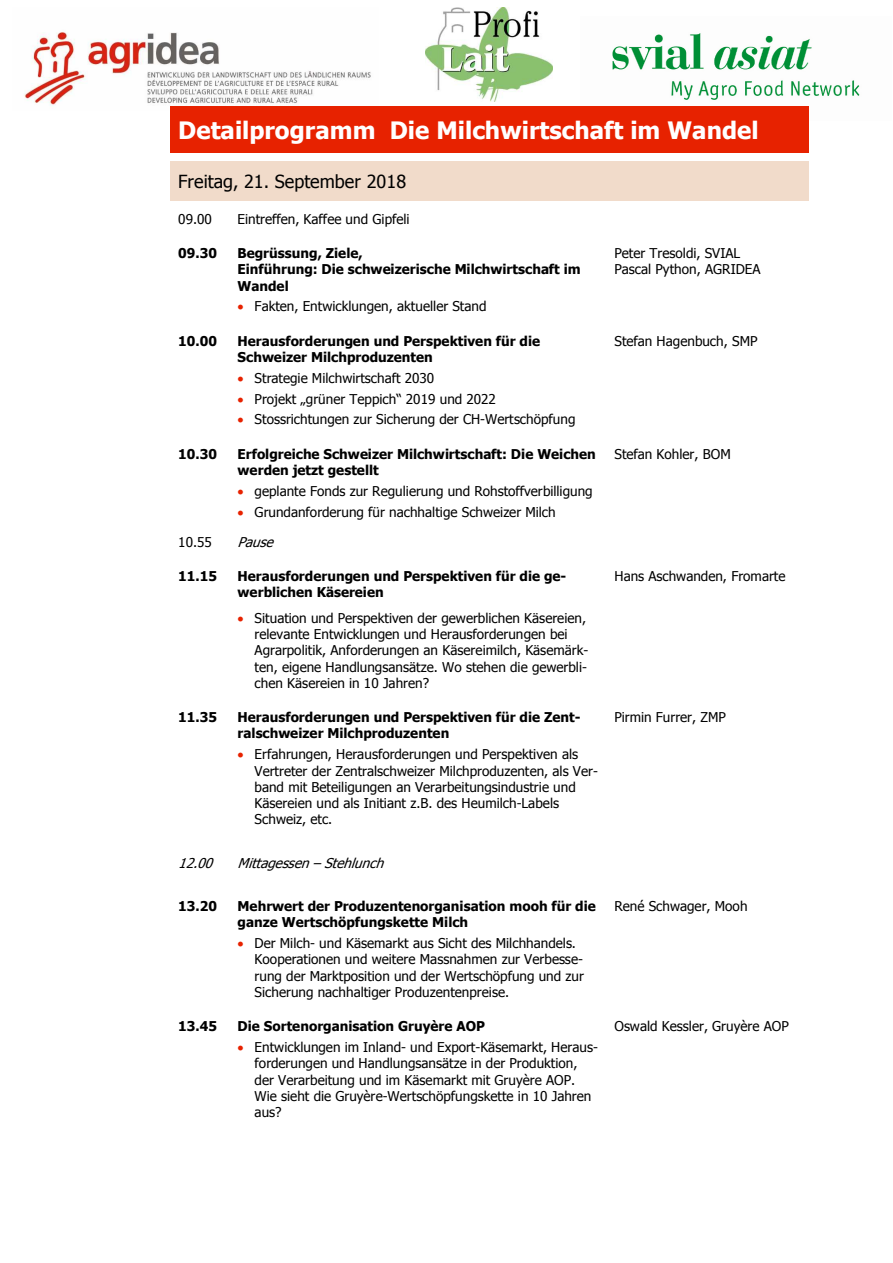
<style>
.page{position:relative;width:893px;height:1263px;background:#fff}
.page>*{position:absolute;margin:0;border:0;box-sizing:border-box;transform-origin:0 0}
.t1{font:700 24px "Tahoma";color:#fff}
.t2{font:18px "Tahoma";color:#000}
.t3{font:13.5px/16.4px "Tahoma";color:#000}
.t4{font:700 13.5px/16.4px "Tahoma";color:#000}
.t5{font:italic 13.5px "Tahoma";color:#000}
.s1{color:#e72200}
</style>
<div class="page">
<img style="left:24px;top:32px;width:347px;height:74px">
<img style="left:426px;top:8px;width:126px;height:94px">
<img style="left:612px;top:33px;width:248px;height:87px">
<div style="left:170px;top:106px;width:638px;height:47px;background:#e72200"></div>
<div style="left:170px;top:162px;width:638px;height:39px;background:#f1dbca"></div>
<h1 class="t1" style="left:178px;top:120px;width:581px">Detailprogramm Die Milchwirtschaft im Wandel</h1>
<h2 class="t2" style="left:178px;top:174px;width:229px">Freitag, 21. September 2018</h2>
<p class="t3" style="left:178px;top:211px;width:35px">09.00</p>
<p class="t3" style="left:237px;top:211px;width:173px">Eintreffen, Kaffee und Gipfeli</p>
<p class="t4" style="left:178px;top:246px;width:40px">09.30</p>
<p class="t4" style="left:237px;top:246px;width:344px">Begrüssung, Ziele,<br>Einführung: Die schweizerische Milchwirtschaft im<br>Wandel</p>
<p class="t3" style="left:237px;top:299px;width:250px"><span class="s1">•</span> Fakten, Entwicklungen, aktueller Stand</p>
<p class="t3" style="left:614px;top:246px;width:147px">Peter Tresoldi, SVIAL<br>Pascal Python, AGRIDEA</p>
<p class="t4" style="left:178px;top:333px;width:40px">10.00</p>
<p class="t4" style="left:237px;top:334px;width:304px">Herausforderungen und Perspektiven für die<br>Schweizer Milchproduzenten</p>
<p class="t3" style="left:237px;top:371px;width:198px"><span class="s1">•</span> Strategie Milchwirtschaft 2030</p>
<p class="t3" style="left:237px;top:391px;width:260px"><span class="s1">•</span> Projekt „grüner Teppich“ 2019 und 2022</p>
<p class="t3" style="left:237px;top:412px;width:339px"><span class="s1">•</span> Stossrichtungen zur Sicherung der CH-Wertschöpfung</p>
<p class="t4" style="left:178px;top:447px;width:40px">10.30</p>
<p class="t4" style="left:237px;top:447px;width:360px">Erfolgreiche Schweizer Milchwirtschaft: Die Weichen werden jetzt gestellt</p>
<p class="t3" style="left:237px;top:484px;width:357px"><span class="s1">•</span> geplante Fonds zur Regulierung und Rohstoffverbilligung</p>
<p class="t3" style="left:237px;top:504px;width:320px"><span class="s1">•</span> Grundanforderung für nachhaltige Schweizer Milch</p>
<p class="t3" style="left:178px;top:534px;width:35px">10.55</p>
<p class="t5" style="left:237px;top:536px;width:41px">Pause</p>
<p class="t4" style="left:178px;top:569px;width:40px">11.15</p>
<p class="t4" style="left:237px;top:569px;width:330px">Herausforderungen und Perspektiven für die ge&shy;werblichen Käsereien</p>
<p class="t3" style="left:255px;top:610px;width:335px;text-indent:-17px"><span class="s1">•</span> Situation und Perspektiven der gewerblichen Käsereien, relevante Entwicklungen und Herausforderungen bei Agrarpolitik, Anforderungen an Käsereimilch, Käsemärk&shy;ten, eigene Handlungsansätze. Wo stehen die gewerbli&shy;chen Käsereien in 10 Jahren?</p>
<p class="t4" style="left:178px;top:710px;width:40px">11.35</p>
<p class="t4" style="left:237px;top:710px;width:344px">Herausforderungen und Perspektiven für die Zent&shy;ralschweizer Milchproduzenten</p>
<p class="t3" style="left:255px;top:747px;width:345px;text-indent:-17px"><span class="s1">•</span> Erfahrungen, Herausforderungen und Perspektiven als Vertreter der Zentralschweizer Milchproduzenten, als Ver&shy;band mit Beteiligungen an Verarbeitungsindustrie und Käsereien und als Initiant z.B. des Heumilch-Labels Schweiz, etc.</p>
<p class="t5" style="left:178px;top:857px;width:40px">12.00</p>
<p class="t5" style="left:237px;top:857px;width:151px">Mittagessen–Stehlunch</p>
<p class="t4" style="left:178px;top:899px;width:40px">13.20</p>
<p class="t4" style="left:237px;top:899px;width:360px">Mehrwert der Produzentenorganisation mooh für die ganze Wertschöpfungskette Milch</p>
<p class="t3" style="left:255px;top:936px;width:331px;text-indent:-17px"><span class="s1">•</span> Der Milch- und Käsemarkt aus Sicht des Milchhandels.<br>Kooperationen und weitere Massnahmen zur Verbesse&shy;rung der Marktposition und der Wertschöpfung und zur Sicherung nachhaltiger Produzentenpreise.</p>
<p class="t4" style="left:178px;top:1019px;width:40px">13.45</p>
<p class="t4" style="left:237px;top:1019px;width:249px">Die Sortenorganisation Gruyère AOP</p>
<p class="t3" style="left:255px;top:1040px;width:345px;text-indent:-17px"><span class="s1">•</span> Entwicklungen im Inland- und Export-Käsemarkt, Heraus&shy;forderungen und Handlungsansätze in der Produktion, der Verarbeitung und im Käsemarkt mit Gruyère AOP.<br>Wie sieht die Gruyère-Wertschöpfungskette in 10 Jahren aus?</p>
<p class="t3" style="left:614px;top:333px;width:144px">Stefan Hagenbuch, SMP</p>
<p class="t3" style="left:614px;top:447px;width:118px">Stefan Kohler, BOM</p>
<p class="t3" style="left:614px;top:569px;width:172px">Hans Aschwanden, Fromarte</p>
<p class="t3" style="left:614px;top:710px;width:113px">Pirmin Furrer, ZMP</p>
<p class="t3" style="left:614px;top:899px;width:134px">René Schwager, Mooh</p>
<p class="t3" style="left:614px;top:1019px;width:176px">Oswald Kessler, Gruyère AOP</p>
</div>
